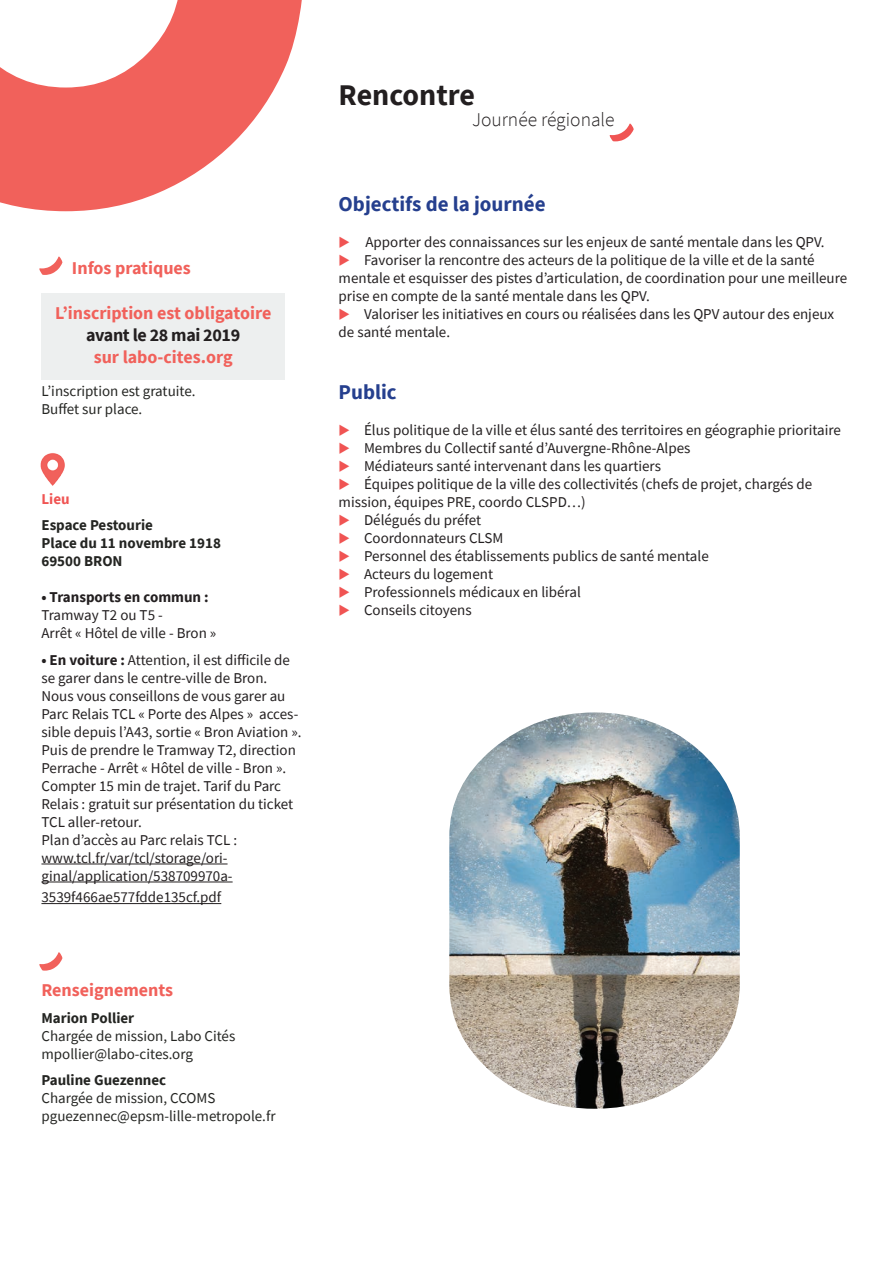
<style>
.page{position:relative;width:893px;height:1263px;background:#fff}
.page>*{position:absolute;margin:0;border:0;box-sizing:border-box;transform-origin:0 0}
.t1{font:700 30px "Source Sans Pro";color:#231f20}
.t2{font:700 21px "Source Sans Pro";color:#253f8e}
.t3{font:300 19.5px "Source Sans Pro";color:#231f20}
.t4{font:700 18px "Source Sans Pro";color:#f1615b}
.t5{font:700 18px "Source Sans Pro";letter-spacing:-.02em;color:#231f20}
.t6{font:15px/18px "Source Sans Pro";color:#231f20}
.t7{font:15px/18px "Source Sans Pro";color:#242522}
.t8{font:700 15px/18px "Source Sans Pro";color:#242522}
.t9{font:700 15px "Source Sans Pro";color:#231f20}
.t10{font:700 15px "Source Sans Pro";color:#f05453}
.s1{font-weight:700}
.s2{color:#f05453}
</style>
<div class="page">
<img style="left:449px;top:712px;width:291px;height:397px">
<svg style="left:0;top:0;width:302px;height:211px;fill:#f1615b"></svg>
<svg style="left:610px;top:124px;width:24px;height:17px"></svg>
<hr style="left:41px;top:863px;width:187px;height:1px;background:#231f20">
<hr style="left:41px;top:881px;width:192px;height:1px;background:#231f20">
<hr style="left:41px;top:903px;width:180px;height:1px;background:#231f20">
<img style="left:40px;top:453px;width:25px;height:33px">
<svg style="left:39px;top:952px;width:23px;height:19px"></svg>
<svg style="left:39px;top:257px;width:23px;height:18px"></svg>
<div style="left:41px;top:293px;width:244px;height:86px;background:#edefef"></div>
<p class="t4" style="left:72px;top:255px;width:120px">Infos pratiques</p>
<p class="t4" style="left:55px;top:301px;width:218px">L’inscription est obligatoire</p>
<p class="t5" style="left:86px;top:323px;width:156px">avant le 28 mai 2019</p>
<p class="t4" style="left:94px;top:344px;width:140px">sur labo-cites.org</p>
<p class="t7" style="left:41px;top:382px;width:156px">L’inscription est gratuite.<br>Buffet sur place.</p>
<p class="t10" style="left:41px;top:489px;width:30px">Lieu</p>
<p class="t8" style="left:41px;top:516px;width:181px">Espace Pestourie<br>Place du 11 novembre 1918<br>69500 BRON</p>
<p class="t9" style="left:41px;top:587px;width:169px">• Transports en commun :</p>
<p class="t6" style="left:41px;top:606px;width:176px">Tramway T2 ou T5 -<br>Arrêt « Hôtel de ville - Bron »</p>
<p class="t6" style="left:41px;top:651px;width:262px"><span class="s1">• En voiture :</span> Attention, il est difficile de se garer dans le centre-ville de Bron.<br>Nous vous conseillons de vous garer au Parc Relais TCL « Porte des Alpes » acces&shy;sible depuis l’A43, sortie « Bron Aviation ».<br>Puis de prendre le Tramway T2, direction Perrache - Arrêt « Hôtel de ville - Bron ».<br>Compter 15 min de trajet. Tarif du Parc Relais : gratuit sur présentation du ticket TCL aller-retour.<br>Plan d’accès au Parc relais TCL : www.tcl.fr/var/tcl/storage/ori&shy;ginal/application/538709970a-</p>
<p class="t6" style="left:41px;top:888px;width:181px">3539f466ae577fdde135cf.pdf</p>
<p class="t4" style="left:41px;top:978px;width:133px">Renseignements</p>
<p class="t8" style="left:41px;top:1008px;width:94px">Marion Pollier</p>
<p class="t7" style="left:41px;top:1026px;width:195px">Chargée de mission, Labo Cités mpollier@labo-cites.org</p>
<p class="t8" style="left:41px;top:1071px;width:126px">Pauline Guezennec</p>
<p class="t7" style="left:41px;top:1089px;width:236px">Chargée de mission, CCOMS pguezennec@epsm-lille-metropole.fr</p>
<h1 class="t1" style="left:339px;top:75px;width:138px">Rencontre</h1>
<h3 class="t3" style="left:472px;top:108px;width:144px">Journée régionale</h3>
<h2 class="t2" style="left:339px;top:190px;width:208px">Objectifs de la journée</h2>
<p class="t6" style="left:339px;top:233px;width:487px"><span class="s2">◆</span> Apporter des connaissances sur les enjeux de santé mentale dans les QPV.</p>
<p class="t6" style="left:339px;top:251px;width:510px"><span class="s2">◆</span> Favoriser la rencontre des acteurs de la politique de la ville et de la santé mentale et esquisser des pistes d’articulation, de coordination pour une meilleure prise en compte de la santé mentale dans les QPV.</p>
<p class="t6" style="left:339px;top:305px;width:497px"><span class="s2">◆</span> Valoriser les initiatives en cours ou réalisées dans les QPV autour des enjeux de santé mentale.</p>
<h2 class="t2" style="left:339px;top:377px;width:60px">Public</h2>
<p class="t6" style="left:339px;top:420px;width:504px"><span class="s2">◆</span> Élus politique de la ville et élus santé des territoires en géographie prioritaire</p>
<p class="t6" style="left:339px;top:438px;width:353px"><span class="s2">◆</span> Membres du Collectif santé d’Auvergne-Rhône-Alpes</p>
<p class="t6" style="left:339px;top:456px;width:324px"><span class="s2">◆</span> Médiateurs santé intervenant dans les quartiers</p>
<p class="t6" style="left:339px;top:474px;width:475px"><span class="s2">◆</span> Équipes politique de la ville des collectivités (chefs de projet, chargés de mission, équipes PRE, coordo CLSPD…)</p>
<p class="t6" style="left:339px;top:510px;width:144px"><span class="s2">◆</span> Délégués du préfet</p>
<p class="t6" style="left:339px;top:528px;width:166px"><span class="s2">◆</span> Coordonnateurs CLSM</p>
<p class="t6" style="left:339px;top:546px;width:372px"><span class="s2">◆</span> Personnel des établissements publics de santé mentale</p>
<p class="t6" style="left:339px;top:564px;width:156px"><span class="s2">◆</span> Acteurs du logement</p>
<p class="t6" style="left:339px;top:582px;width:244px"><span class="s2">◆</span> Professionnels médicaux en libéral</p>
<p class="t6" style="left:339px;top:600px;width:135px"><span class="s2">◆</span> Conseils citoyens</p>
</div>
